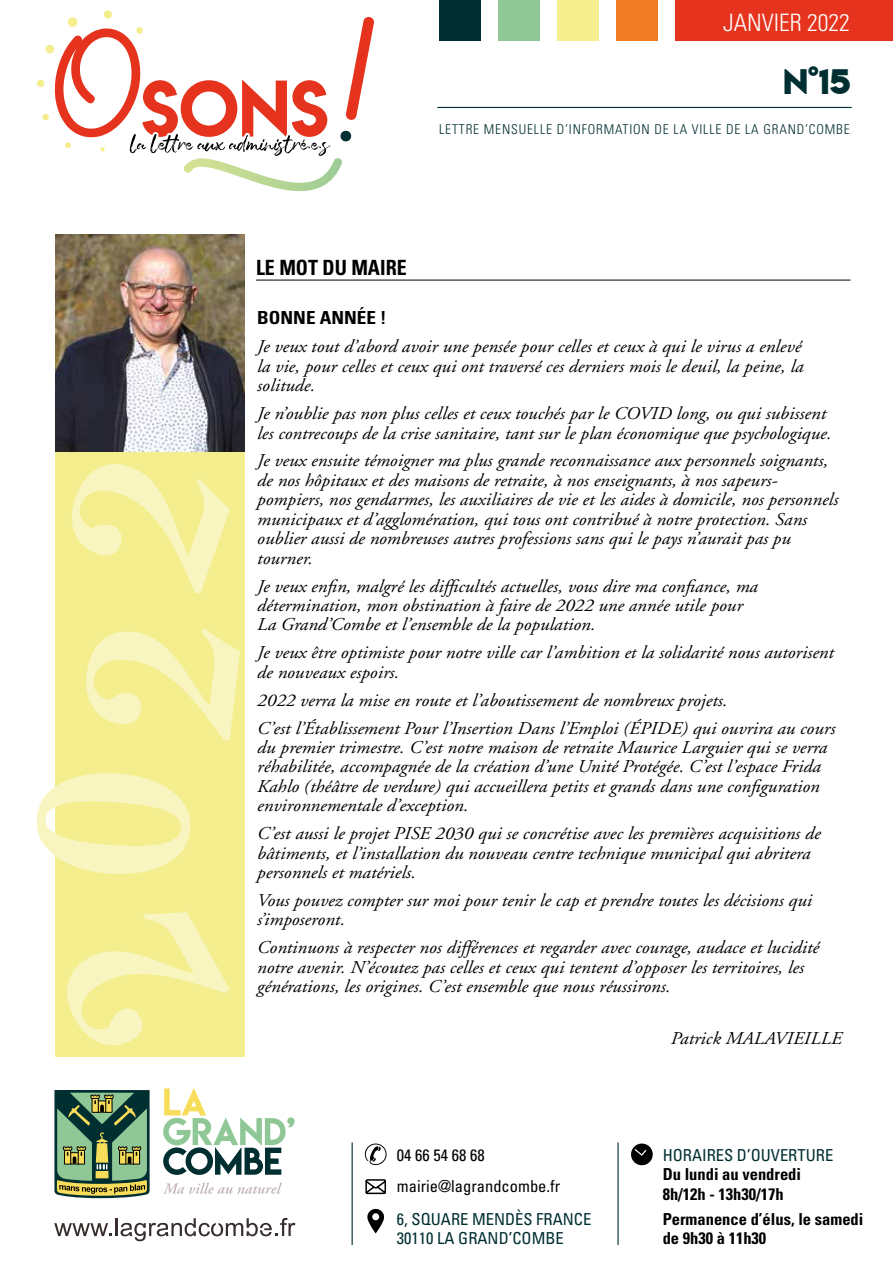
<style>
.page{position:relative;width:893px;height:1263px;background:#fff}
.page>*{position:absolute;margin:0;border:0;box-sizing:border-box;transform-origin:0 0}
.t1{font:31.5px "Lemon Milkbold";color:#002f31}
.t2{font:300 condensed 24px "Univers";color:#fff}
.t3{font:700 condensed 21px "Univers";color:#000;scale:.95 1}
.t4{font:italic 18px/19.4px "Adobe Garamond";color:#000;scale:1.06 1}
.t5{font:700 condensed 18px "Univers";color:#000;scale:1.06 1}
.t6{font:700 condensed 16.5px/19.8px "Univers";color:#000}
.t7{font:condensed 16.5px/19.8px "Univers";color:#002f31}
.t8{font:condensed 16.5px "Univers";color:#000}
.t9{font:300 condensed 13.5px "Univers";letter-spacing:.06em;color:#002f31}
</style>
<div class="page">
<div style="left:676px;top:0;width:217px;height:41px;background:#e6331d"></div>
<div style="left:617px;top:0;width:41px;height:41px;background:#ef7b23"></div>
<div style="left:499px;top:0;width:41px;height:41px;background:#8fc896"></div>
<div style="left:440px;top:0;width:41px;height:41px;background:#002f31"></div>
<div style="left:558px;top:0;width:41px;height:41px;background:#f4ee8f"></div>
<hr style="left:437px;top:107px;width:415px;height:1px;background:#002f31">
<svg style="left:54px;top:1088px;width:241px;height:154px"></svg>
<svg style="left:365px;top:1143px;width:22px;height:22px"></svg>
<div style="left:631px;top:1143px;width:22px;height:22px;background:#000;border-radius:50%"></div>
<svg style="left:634px;top:1149px;width:12px;height:7px"></svg>
<hr style="left:617px;top:1142px;width:2px;height:103px;background:#002f31">
<svg style="left:365px;top:1179px;width:21px;height:15px"></svg>
<svg style="left:37px;top:10px;width:337px;height:181px"></svg>
<hr style="left:352px;top:1142px;width:1px;height:103px;background:#002f31">
<svg style="left:367px;top:1209px;width:17px;height:24px"></svg>
<div style="left:55px;top:264px;width:189px;height:793px;background:#f4ee8f"></div>
<img style="left:55px;top:235px;width:189px;height:216px">
<hr style="left:256px;top:280px;width:594px;height:1px;background:#000">
<svg style="left:67px;top:912px;width:163px;height:133px"></svg>
<svg style="left:36px;top:773px;width:155px;height:101px"></svg>
<svg style="left:86px;top:629px;width:154px;height:111px"></svg>
<svg style="left:72px;top:464px;width:158px;height:129px"></svg>
<h2 class="t2" style="left:723px;top:8px;width:128px">JANVIER 2022</h2>
<h1 class="t1" style="left:783px;top:59px;width:69px">N°15</h1>
<p class="t9" style="left:439px;top:121px;width:412px">LETTRE MENSUELLE D’INFORMATION DE LA VILLE DE LA GRAND’COMBE</p>
<p class="t3" style="left:256px;top:255px;width:160px">LE MOT DU MAIRE</p>
<p class="t5" style="left:257px;top:307px;width:124px">BONNE ANNÉE !</p>
<p class="t4" style="left:257px;top:337px;width:517px">Je veux tout d’abord avoir une pensée pour celles et ceux à qui le virus a enlevé la vie, pour celles et ceux qui ont traversé ces derniers mois le deuil, la peine, la solitude.</p>
<p class="t4" style="left:257px;top:404px;width:543px">Je n’oublie pas non plus celles et ceux touchés par le COVID long, ou qui subissent les contrecoups de la crise sanitaire, tant sur le plan économique que psychologique.</p>
<p class="t4" style="left:257px;top:452px;width:550px">Je veux ensuite témoigner ma plus grande reconnaissance aux personnels soignants, de nos hôpitaux et des maisons de retraite, à nos enseignants, à nos sapeurs&shy;pompiers, nos gendarmes, les auxiliaires de vie et les aides à domicile, nos personnels municipaux et d’agglomération, qui tous ont contribué à notre protection. Sans oublier aussi de nombreuses autres professions sans qui le pays n’aurait pas pu tourner.</p>
<p class="t4" style="left:257px;top:577px;width:474px">Je veux enfin, malgré les difficultés actuelles, vous dire ma confiance, ma détermination, mon obstination à faire de 2022 une année utile pour<br>La Grand’Combe et l’ensemble de la population.</p>
<p class="t4" style="left:257px;top:643px;width:546px">Je veux être optimiste pour notre ville car l’ambition et la solidarité nous autorisent de nouveaux espoirs.</p>
<p class="t4" style="left:257px;top:687px;width:547px;line-height:27.9px">2022 verra la mise en route et l’aboutissement de nombreux projets.<br>C’est l’Établissement Pour l’Insertion Dans l’Emploi (ÉPIDE) qui ouvrira au cours</p>
<p class="t4" style="left:257px;top:738px;width:539px">du premier trimestre. C’est notre maison de retraite Maurice Larguier qui se verra réhabilitée, accompagnée de la création d’une Unité Protégée. C’est l’espace Frida Kahlo (théâtre de verdure) qui accueillera petits et grands dans une configuration environnementale d’exception.</p>
<p class="t4" style="left:257px;top:824px;width:533px">C’est aussi le projet PISE 2030 qui se concrétise avec les premières acquisitions de bâtiments, et l’installation du nouveau centre technique municipal qui abritera personnels et matériels.</p>
<p class="t4" style="left:257px;top:891px;width:525px">Vous pouvez compter sur moi pour tenir le cap et prendre toutes les décisions qui s’imposeront.</p>
<p class="t4" style="left:257px;top:939px;width:532px">Continuons à respecter nos différences et regarder avec courage, audace et lucidité notre avenir. N’écoutez pas celles et ceux qui tentent d’opposer les territoires, les générations, les origines. C’est ensemble que nous réussirons.</p>
<p class="t4" style="left:671px;top:1029px;width:163px">Patrick MALAVIEILLE</p>
<p class="t8" style="left:397px;top:1144px;width:89px">04 66 54 68 68</p>
<p class="t7" style="left:663px;top:1144px;width:172px">HORAIRES D’OUVERTURE</p>
<p class="t6" style="left:663px;top:1164px;width:140px">Du lundi au vendredi<br>8h/12h - 13h30/17h</p>
<p class="t6" style="left:663px;top:1208px;width:202px">Permanence d’élus, le samedi de 9h30 à 11h30</p>
<p class="t8" style="left:397px;top:1175px;width:165px">mairie@lagrandcombe.fr</p>
<p class="t7" style="left:397px;top:1208px;width:196px">6, SQUARE MENDÈS FRANCE<br>30110 LA GRAND’COMBE</p>
</div>
